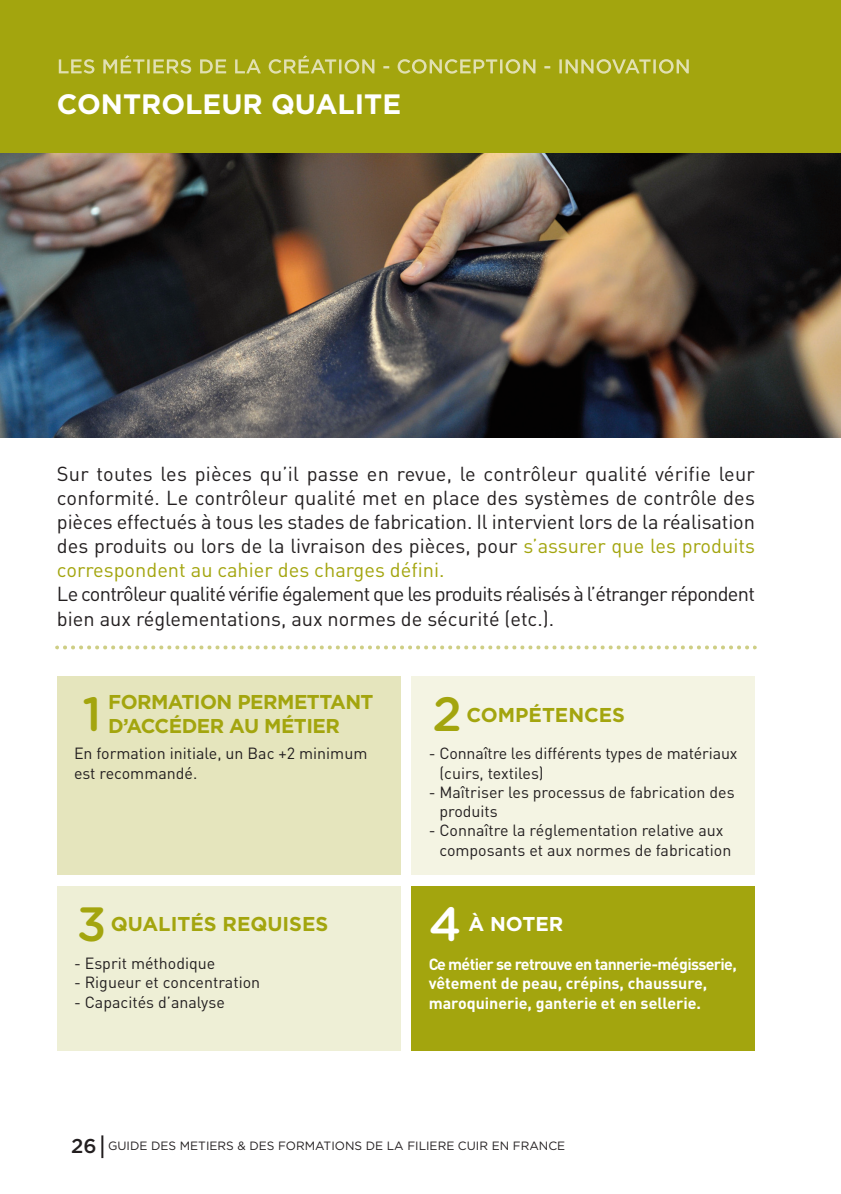
<style>
.page{position:relative;width:841px;height:1194px;background:#fff}
.page>*{position:absolute;margin:0;border:0;box-sizing:border-box;transform-origin:0 0}
.t1{font:500 48px "Gotham Rounded";color:#a3a50e}
.t2{font:500 48px "Gotham Rounded";color:#fff}
.t3{font:700 28px "Gotham";color:#fff}
.t4{font:20px/24px "DIN";letter-spacing:-.015em;color:#231f20;text-align:justify}
.t5{font:20px/24px "DIN";letter-spacing:-.035em;color:#231f20}
.t6{font:700 20px/24px "Gotham";letter-spacing:-.025em;color:#a3a50e}
.t7{font:700 20px "Gotham";color:#a3a50e}
.t8{font:700 20px "Gotham";color:#fff}
.t9{font:16px/19.2px "DIN";color:#231f20}
.t10{font:700 16px/19.2px "DIN";color:#fff}
.t11{font:12px "Gotham";color:#231f20}
.s1{color:#a3a50e}
.s2{font-weight:500;font-size:20px}
</style>
<div class="page">
<div style="left:0;top:0;width:840px;height:154px;background:#a3a50e"></div>
<img style="left:0;top:154px;width:839px;height:283px">
<div style="left:57px;top:885px;width:343px;height:164px;background:#eeefd6"></div>
<div style="left:411px;top:675px;width:343px;height:199px;background:#f4f4e3"></div>
<div style="left:411px;top:885px;width:343px;height:164px;background:#a3a50e"></div>
<div style="left:57px;top:675px;width:343px;height:199px;background:#e5e5bd"></div>
<svg style="left:59px;top:55px;width:330px;height:19px"></svg>
<svg style="left:55px;top:645px;width:701px;height:4px"></svg>
<hr style="left:101px;top:1135px;width:2px;height:22px;background:#231f20">
<h2 class="t3" style="left:57px;top:93px;width:345px">CONTROLEUR QUALITE</h2>
<p class="t4" style="left:57px;top:464px;width:699px">Sur toutes les pièces qu’il passe en revue, le contrôleur qualité vérifie leur conformité. Le contrôleur qualité met en place des systèmes de contrôle des pièces effectués à tous les stades de fabrication. Il intervient lors de la réalisation des produits ou lors de la livraison des pièces, pour <span class="s1">s’assurer que les produits correspondent au cahier des charges défini.</span></p>
<p class="t5" style="left:57px;top:584px;width:699px">Le contrôleur qualité vérifie également que les produits réalisés à l’étranger répondent bien aux réglementations, aux normes de sécurité (etc.).</p>
<p class="t6" style="left:108px;top:691px;width:267px">FORMATION PERMETTANT<br>D’ACCÉDER AU MÉTIER</p>
<p class="t9" style="left:74px;top:745px;width:295px">En formation initiale, un Bac +2 minimum est recommandé.</p>
<h1 class="t1" style="left:82px;top:692px;width:21px">1</h1>
<h1 class="t1" style="left:432px;top:692px;width:31px">2</h1>
<p class="t7" style="left:466px;top:706px;width:160px">COMPÉTENCES</p>
<p class="t9" style="left:439px;top:745px;width:299px;text-indent:-11px">- Connaître les différents types de matériaux (cuirs, textiles)</p>
<p class="t9" style="left:439px;top:784px;width:297px;text-indent:-11px">- Maîtriser les processus de fabrication des produits</p>
<p class="t9" style="left:439px;top:822px;width:293px;text-indent:-11px">- Connaître la réglementation relative aux composants et aux normes de fabrication</p>
<h1 class="t1" style="left:77px;top:902px;width:31px">3</h1>
<h1 class="t2" style="left:428px;top:902px;width:34px">4</h1>
<p class="t8" style="left:468px;top:916px;width:96px">À NOTER</p>
<p class="t10" style="left:428px;top:956px;width:309px">Ce métier se retrouve en tannerie-mégisserie, vêtement de peau, crépins, chaussure, maroquinerie, ganterie et en sellerie.</p>
<p class="t7" style="left:111px;top:916px;width:219px">QUALITÉS REQUISES</p>
<p class="t9" style="left:74px;top:955px;width:143px">- Esprit méthodique</p>
<p class="t9" style="left:74px;top:974px;width:188px">- Rigueur et concentration</p>
<p class="t9" style="left:74px;top:993px;width:152px">- Capacités d’analyse</p>
<p class="t11" style="left:71px;top:1141px;width:495px"><span class="s2">26</span> GUIDE DES METIERS &amp; DES FORMATIONS DE LA FILIERE CUIR EN FRANCE</p>
</div>
